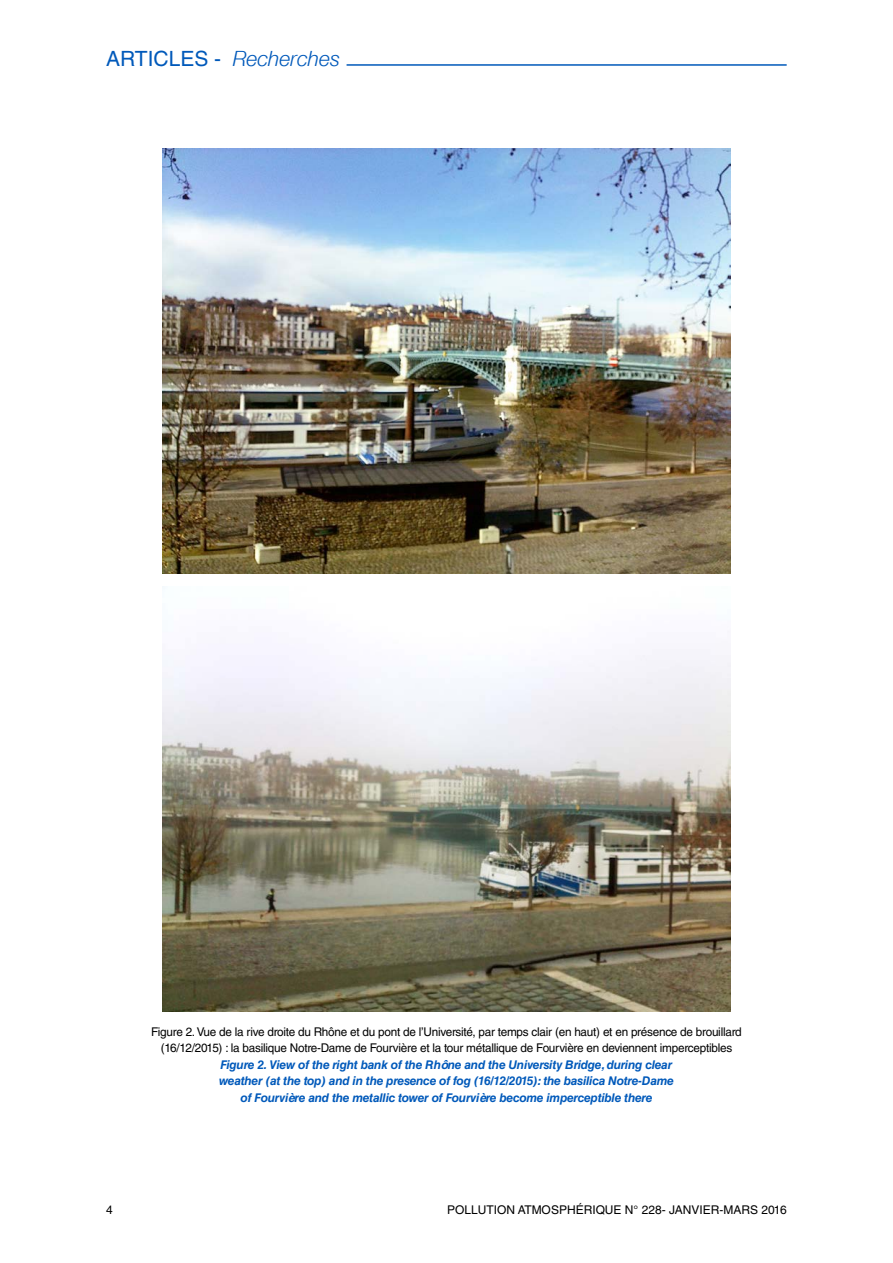
<style>
.page{position:relative;width:893px;height:1263px;background:#fff}
.page>*{position:absolute;margin:0;border:0;box-sizing:border-box;transform-origin:0 0}
.t1{font:italic 21px "Helvetica Neue";color:#0059ba}
.t2{font:italic 700 12px/16.5px "Helvetica LT Std";letter-spacing:-.02em;color:#0059ba;text-align:center}
.t3{font:12px/16.5px "Helvetica LT Std";letter-spacing:-.02em;color:#000;text-align:center}
.t4{font:12px "Helvetica LT Std";color:#000}
.s1{font-family:"Helvetica LT Std";font-style:normal}
</style>
<div class="page">
<hr style="left:347px;top:64px;width:440px;height:2px;background:#0059ba">
<img style="left:163px;top:148px;width:567px;height:426px">
<img style="left:163px;top:586px;width:567px;height:426px">
<h1 class="t1" style="left:106px;top:46px;width:235px"><span class="s1">ARTICLES -</span> Recherches</h1>
<p class="t3" style="left:151px;top:1023px;width:592px">Figure 2. Vue de la rive droite du Rhône et du pont de l’Université, par temps clair (en haut) et en présence de brouillard (16/12/2015) : la basilique Notre-Dame de Fourvière et la tour métallique de Fourvière en deviennent imperceptibles</p>
<p class="t2" style="left:219px;top:1056px;width:456px">Figure 2. View of the right bank of the Rhône and the University Bridge, during clear weather (at the top) and in the presence of fog (16/12/2015): the basilica Notre-Dame of Fourvière and the metallic tower of Fourvière become imperceptible there</p>
<p class="t3" style="left:106px;top:1201px;width:8px">4</p>
<p class="t4" style="left:447px;top:1203px;width:341px">POLLUTION ATMOSPHÉRIQUE N° 228- JANVIER-MARS 2016</p>
</div>
